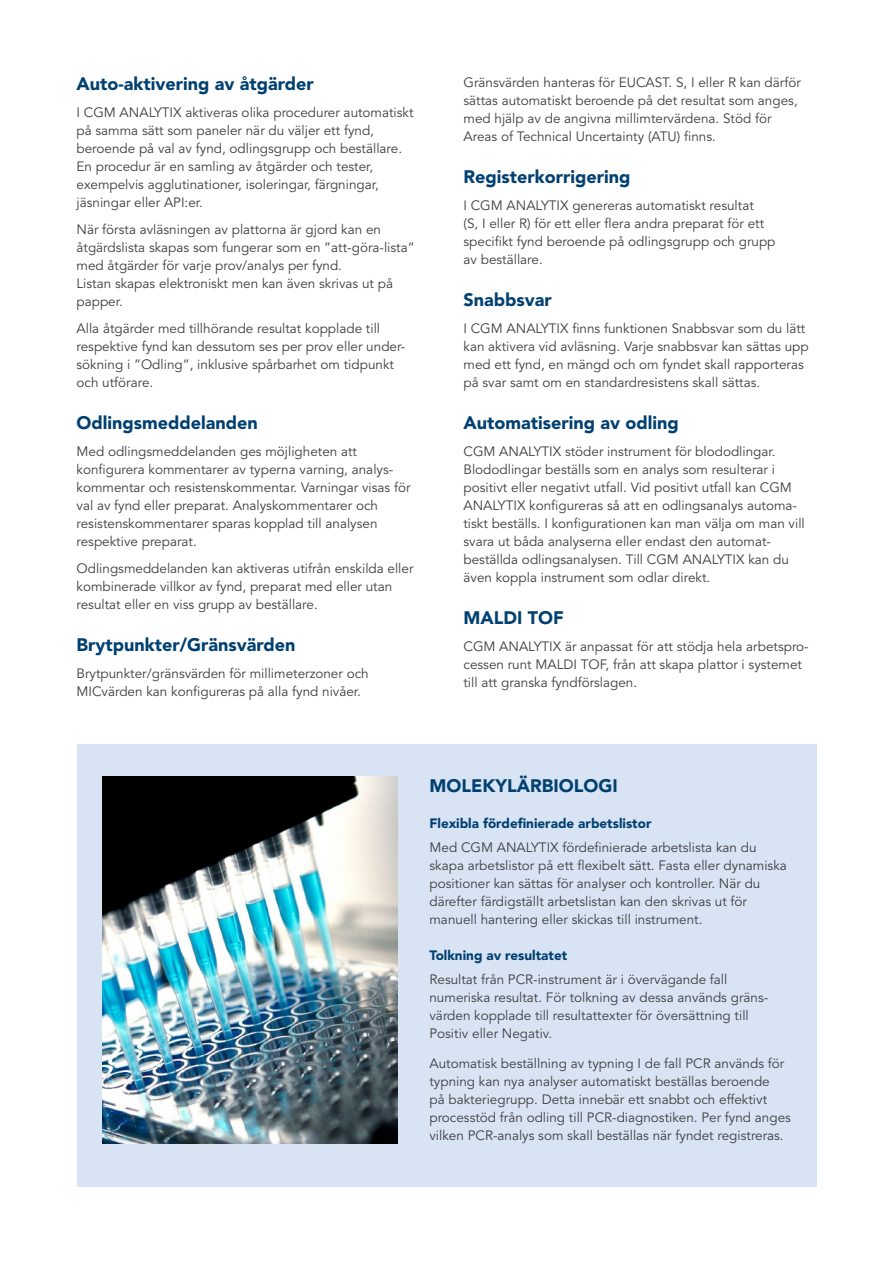
<style>
.page{position:relative;width:893px;height:1263px;background:#fff}
.page>*{position:absolute;margin:0;border:0;box-sizing:border-box;transform-origin:0 0}
.t1{font:900 18px "Avenir LT Std";color:#004071}
.t2{font:13.5px/18px "Avenir LT Std";color:#3e3e3f}
.t3{font:900 13.5px "Avenir LT Std";color:#004071}
</style>
<div class="page">
<div style="left:77px;top:744px;width:739px;height:442px;background:#d8e3f3"></div>
<img style="left:102px;top:776px;width:296px;height:368px">
<p class="t1" style="left:77px;top:73px;width:239px">Auto-aktivering av åtgärder</p>
<p class="t2" style="left:77px;top:104px;width:339px">I CGM ANALYTIX aktiveras olika procedurer automatiskt på samma sätt som paneler när du väljer ett fynd,</p>
<p class="t2" style="left:77px;top:140px;width:327px">beroende på val av fynd, odlingsgrupp och beställare.</p>
<p class="t2" style="left:77px;top:158px;width:298px">En procedur är en samling av åtgärder och tester,</p>
<p class="t2" style="left:77px;top:176px;width:304px">exempelvis agglutinationer, isoleringar, färgningar,</p>
<p class="t2" style="left:77px;top:194px;width:128px">jäsningar eller API:er.</p>
<p class="t2" style="left:77px;top:221px;width:340px">När första avläsningen av plattorna är gjord kan en åtgärdslista skapas som fungerar som en ”att-göra-lista” med åtgärder för varje prov/analys per fynd.</p>
<p class="t2" style="left:77px;top:275px;width:318px">Listan skapas elektroniskt men kan även skrivas ut på papper.</p>
<p class="t2" style="left:77px;top:320px;width:305px">Alla åtgärder med tillhörande resultat kopplade till</p>
<p class="t2" style="left:77px;top:338px;width:330px">respektive fynd kan dessutom ses per prov eller under-</p>
<p class="t2" style="left:77px;top:356px;width:319px">sökning i ”Odling”, inklusive spårbarhet om tidpunkt</p>
<p class="t2" style="left:77px;top:374px;width:78px">och utförare.</p>
<p class="t1" style="left:77px;top:412px;width:183px">Odlingsmeddelanden</p>
<p class="t2" style="left:77px;top:443px;width:282px">Med odlingsmeddelanden ges möjligheten att</p>
<p class="t2" style="left:77px;top:461px;width:318px">konfigurera kommentarer av typerna varning, analys-</p>
<p class="t2" style="left:77px;top:479px;width:335px">kommentar och resistenskommentar. Varningar visas för val av fynd eller preparat. Analyskommentarer och</p>
<p class="t2" style="left:77px;top:515px;width:302px">resistenskommentarer sparas kopplad till analysen</p>
<p class="t2" style="left:77px;top:533px;width:122px">respektive preparat.</p>
<p class="t2" style="left:77px;top:560px;width:338px">Odlingsmeddelanden kan aktiveras utifrån enskilda eller kombinerade villkor av fynd, preparat med eller utan</p>
<p class="t2" style="left:77px;top:596px;width:243px">resultat eller en viss grupp av beställare.</p>
<p class="t1" style="left:77px;top:634px;width:220px">Brytpunkter/Gränsvärden</p>
<p class="t2" style="left:77px;top:665px;width:294px">Brytpunkter/gränsvärden för millimeterzoner och</p>
<p class="t2" style="left:77px;top:683px;width:286px">MICvärden kan konfigureras på alla fynd nivåer.</p>
<p class="t2" style="left:463px;top:73px;width:339px">Gränsvärden hanteras för EUCAST. S, I eller R kan därför sättas automatiskt beroende på det resultat som anges, med hjälp av de angivna millimtervärdena. Stöd för</p>
<p class="t2" style="left:463px;top:127px;width:254px">Areas of Technical Uncertainty (ATU) finns.</p>
<p class="t1" style="left:463px;top:166px;width:169px">Registerkorrigering</p>
<p class="t2" style="left:463px;top:196px;width:292px">I CGM ANALYTIX genereras automatiskt resultat</p>
<p class="t2" style="left:463px;top:214px;width:302px">(S, I eller R) för ett eller flera andra preparat för ett</p>
<p class="t2" style="left:463px;top:232px;width:314px">specifikt fynd beroende på odlingsgrupp och grupp</p>
<p class="t2" style="left:463px;top:250px;width:81px">av beställare.</p>
<p class="t1" style="left:463px;top:289px;width:90px">Snabbsvar</p>
<p class="t2" style="left:463px;top:319px;width:347px">I CGM ANALYTIX finns funktionen Snabbsvar som du lätt kan aktivera vid avläsning. Varje snabbsvar kan sättas upp med ett fynd, en mängd och om fyndet skall rapporteras på svar samt om en standardresistens skall sättas.</p>
<p class="t1" style="left:463px;top:412px;width:217px">Automatisering av odling</p>
<p class="t2" style="left:463px;top:442px;width:313px">CGM ANALYTIX stöder instrument för blododlingar.</p>
<p class="t2" style="left:463px;top:460px;width:313px">Blododlingar beställs som en analys som resulterar i</p>
<p class="t2" style="left:463px;top:478px;width:343px">positivt eller negativt utfall. Vid positivt utfall kan CGM ANALYTIX konfigureras så att en odlingsanalys automa&shy;tiskt beställs. I konfigurationen kan man välja om man vill svara ut båda analyserna eller endast den automat-</p>
<p class="t2" style="left:463px;top:550px;width:327px">beställda odlingsanalysen. Till CGM ANALYTIX kan du även koppla instrument som odlar direkt.</p>
<p class="t1" style="left:463px;top:607px;width:102px">MALDI TOF</p>
<p class="t2" style="left:463px;top:637px;width:347px">CGM ANALYTIX är anpassat för att stödja hela arbetspro&shy;cessen runt MALDI TOF, från att skapa plattor i systemet till att granska fyndförslagen.</p>
<p class="t1" style="left:429px;top:775px;width:190px">MOLEKYLÄRBIOLOGI</p>
<p class="t3" style="left:429px;top:815px;width:224px">Flexibla fördefinierade arbetslistor</p>
<p class="t2" style="left:429px;top:838px;width:359px">Med CGM ANALYTIX fördefinierade arbetslista kan du skapa arbetslistor på ett flexibelt sätt. Fasta eller dynamiska positioner kan sättas för analyser och kontroller. När du</p>
<p class="t2" style="left:429px;top:892px;width:319px">därefter färdigställt arbetslistan kan den skrivas ut för</p>
<p class="t2" style="left:429px;top:910px;width:274px">manuell hantering eller skickas till instrument.</p>
<p class="t3" style="left:429px;top:947px;width:139px">Tolkning av resultatet</p>
<p class="t2" style="left:429px;top:970px;width:299px">Resultat från PCR-instrument är i övervägande fall</p>
<p class="t2" style="left:429px;top:988px;width:340px">numeriska resultat. För tolkning av dessa används gräns-</p>
<p class="t2" style="left:429px;top:1006px;width:321px">värden kopplade till resultattexter för översättning till</p>
<p class="t2" style="left:429px;top:1024px;width:124px">Positiv eller Negativ.</p>
<p class="t2" style="left:429px;top:1054px;width:363px">Automatisk beställning av typning I de fall PCR används för typning kan nya analyser automatiskt beställas beroende<br>på bakteriegrupp. Detta innebär ett snabbt och effektivt processtöd från odling till PCR-diagnostiken. Per fynd anges vilken PCR-analys som skall beställas när fyndet registreras.</p>
</div>
